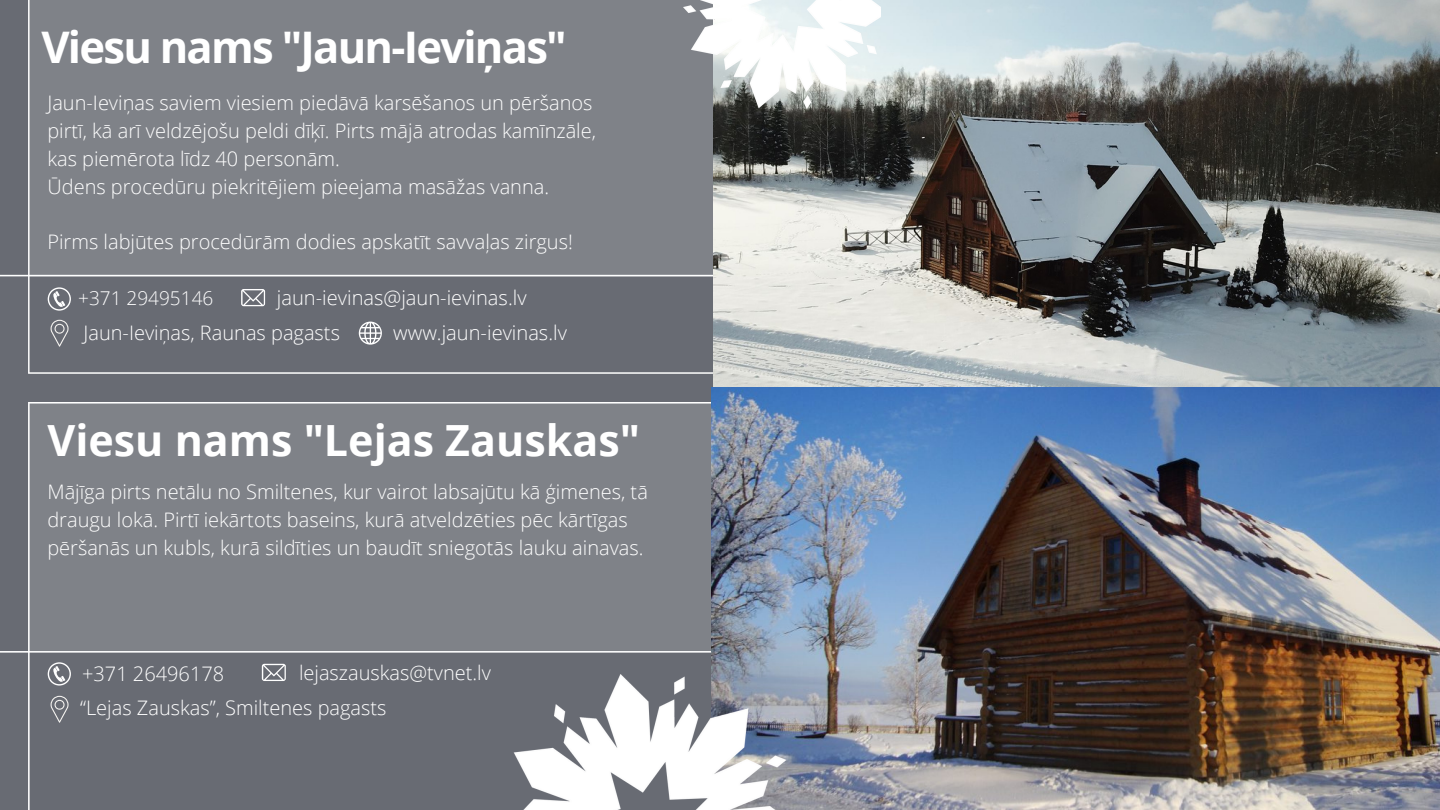
<style>
.page{position:relative;width:1440px;height:810px;background:#686b73}
.page>*{position:absolute;margin:0;border:0;box-sizing:border-box;transform-origin:0 0}
.t1{font:700 43.5px "Open Sans";letter-spacing:-.04em;color:#fff}
.t2{font:700 43px "Open Sans";color:#fff}
.t3{font:300 20.1px "Open Sans";color:#fff}
.t4{font:300 20px/27.8px "Open Sans";color:#fff}
.t5{font:300 19px "Open Sans";color:#fff}
</style>
<div class="page">
<svg style="left:28px;top:650px;width:684px;height:160px"></svg>
<svg style="left:28px;top:277px;width:685px;height:97px"></svg>
<svg style="left:48px;top:287px;width:23px;height:24px"></svg>
<svg style="left:241px;top:289px;width:24px;height:17px"></svg>
<svg style="left:51px;top:320px;width:18px;height:27px"></svg>
<svg style="left:48px;top:662px;width:23px;height:24px"></svg>
<svg style="left:262px;top:664px;width:24px;height:17px"></svg>
<svg style="left:51px;top:696px;width:18px;height:27px"></svg>
<div style="left:28px;top:0;width:685px;height:277px;background:#7f8288"></div>
<div style="left:28px;top:402px;width:684px;height:248px;background:#7f8288"></div>
<img style="left:713px;top:0;width:727px;height:387px">
<img style="left:712px;top:387px;width:728px;height:423px">
<img style="left:498px;top:674px;width:291px;height:136px">
<img style="left:684px;top:0;width:196px;height:109px">
<svg style="left:359px;top:321px;width:23px;height:24px"></svg>
<h1 class="t1" style="left:41px;top:17px;width:527px">Viesu nams "Jaun-Ieviņas"</h1>
<p class="t4" style="left:47px;top:89px;width:550px">Jaun-Ieviņas saviem viesiem piedāvā karsēšanos un pēršanos pirtī, kā arī veldzējošu peldi dīķī. Pirts mājā atrodas kamīnzāle, kas piemērota līdz 40 personām.<br>Ūdens procedūru piekritējiem pieejama masāžas vanna.</p>
<p class="t4" style="left:47px;top:227px;width:527px">Pirms labjūtes procedūrām dodies apskatīt savvaļas zirgus!</p>
<p class="t5" style="left:78px;top:285px;width:137px">+371 29495146</p>
<p class="t3" style="left:277px;top:283px;width:251px">jaun-ievinas@jaun-ievinas.lv</p>
<p class="t4" style="left:84px;top:319px;width:258px">Jaun-Ieviņas, Raunas pagasts</p>
<p class="t3" style="left:393px;top:319px;width:175px">www.jaun-ievinas.lv</p>
<h2 class="t2" style="left:47px;top:410px;width:594px">Viesu nams "Lejas Zauskas"</h2>
<p class="t4" style="left:47px;top:478px;width:602px">Mājīga pirts netālu no Smiltenes, kur vairot labsajūtu kā ģimenes, tā draugu lokā. Pirtī iekārtots baseins, kurā atveldzēties pēc kārtīgas pēršanās un kubls, kurā sildīties un baudīt sniegotās lauku ainavas.</p>
<p class="t4" style="left:80px;top:654px;width:412px;line-height:35.3px;text-indent:219px">lejaszauskas@tvnet.lv “Lejas Zauskas”, Smiltenes pagasts</p>
<p class="t4" style="left:82px;top:659px;width:144px">+371 26496178</p>
</div>
